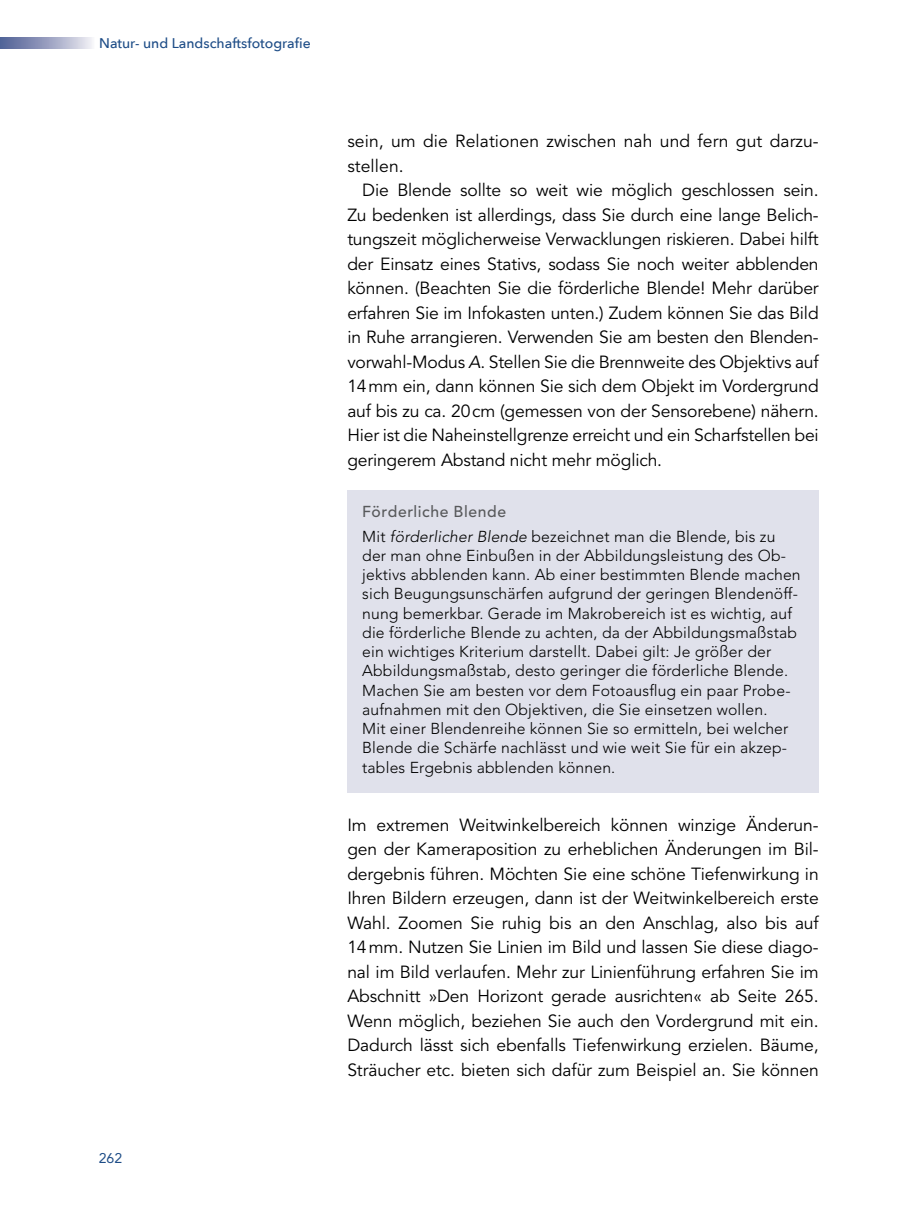
<style>
.page{position:relative;width:918px;height:1216px;background:#fff}
.page>*{position:absolute;margin:0;border:0;box-sizing:border-box;transform-origin:0 0}
.Fließtext_ohne_Einzu{font:17.5px/24.5px "Avenir LT Pro";letter-spacing:.005em;color:#000}
.Fließtext_mit_Einzug{font:17.5px/24.5px "Avenir LT Pro";letter-spacing:-.01em;color:#000;text-align:justify}
.Tipp_Text_letzter{font:300 15.75px/19.2px "Avenir LT Pro";letter-spacing:.01em;color:#000}
.Tipp_Überschrift{font:500 15.75px "Avenir LT Pro";letter-spacing:.035em;color:#58595b}
.t1{font:500 14px "Avenir Next";color:#1e4d87}
.t2{font:14px "Avenir LT Pro";color:#1e4d87}
.s1{font-style:italic}
</style>
<div class="page">
<svg style="left:0;top:37px;width:92px;height:11px"></svg>
<div style="left:347px;top:490px;width:472px;height:31px;background:#e0e1eb"></div>
<div style="left:347px;top:512px;width:472px;height:280px;background:#e0e1eb"></div>
<p class="t1" style="left:99px;top:31px;width:213px">Natur- und Landschaftsfotografie</p>
<p class="t2" style="left:99px;top:1149px;width:25px">262</p>
<p class="Fließtext_ohne_Einzu" style="left:347px;top:129px;width:471px">sein, um die Relationen zwischen nah und fern gut darzu&shy;stellen.</p>
<p class="Fließtext_mit_Einzug" style="left:347px;top:178px;width:473px;text-indent:15px">Die Blende sollte so weit wie möglich geschlossen sein.<br>Zu bedenken ist allerdings, dass Sie durch eine lange Belich&shy;tungszeit möglicherweise Verwacklungen riskieren. Dabei hilft der Einsatz eines Stativs, sodass Sie noch weiter abblenden können. (Beachten Sie die förderliche Blende! Mehr darüber erfahren Sie im Infokasten unten.) Zudem können Sie das Bild in Ruhe arrangieren. Verwenden Sie am besten den Blenden&shy;vorwahl-Modus <span class="s1">A</span>. Stellen Sie die Brennweite des Objektivs auf 14mm ein, dann können Sie sich dem Objekt im Vordergrund auf bis zu ca. 20cm (gemessen von der Sensorebene) nähern.<br>Hier ist die Naheinstellgrenze erreicht und ein Scharfstellen bei geringerem Abstand nicht mehr möglich.</p>
<p class="Tipp_Überschrift" style="left:362px;top:502px;width:145px">Förderliche Blende</p>
<p class="Tipp_Text_letzter" style="left:362px;top:526px;width:440px">Mit <span class="s1">förderlicher Blende</span> bezeichnet man die Blende, bis zu der man ohne Einbußen in der Abbildungsleistung des Ob&shy;jektivs abblenden kann. Ab einer bestimmten Blende machen sich Beugungsunschärfen aufgrund der geringen Blendenöff&shy;nung bemerkbar. Gerade im Makrobereich ist es wichtig, auf die förderliche Blende zu achten, da der Abbildungsmaßstab ein wichtiges Kriterium darstellt. Dabei gilt: Je größer der Abbildungsmaßstab, desto geringer die förderliche Blende.<br>Machen Sie am besten vor dem Fotoausflug ein paar Probe&shy;aufnahmen mit den Objektiven, die Sie einsetzen wollen.<br>Mit einer Blendenreihe können Sie so ermitteln, bei welcher Blende die Schärfe nachlässt und wie weit Sie für ein akzep&shy;tables Ergebnis abblenden können.</p>
<p class="Fließtext_ohne_Einzu" style="left:347px;top:812px;width:473px;text-align:justify">Im extremen Weitwinkelbereich können winzige Änderun&shy;gen der Kameraposition zu erheblichen Änderungen im Bil&shy;dergebnis führen. Möchten Sie eine schöne Tiefenwirkung in Ihren Bildern erzeugen, dann ist der Weitwinkelbereich erste Wahl. Zoomen Sie ruhig bis an den Anschlag, also bis auf 14mm. Nutzen Sie Linien im Bild und lassen Sie diese diago&shy;nal im Bild verlaufen. Mehr zur Linienführung erfahren Sie im Abschnitt »Den Horizont gerade ausrichten« ab Seite 265.<br>Wenn möglich, beziehen Sie auch den Vordergrund mit ein.<br>Dadurch lässt sich ebenfalls Tiefenwirkung erzielen. Bäume, Sträucher etc. bieten sich dafür zum Beispiel an. Sie können</p>
</div>
